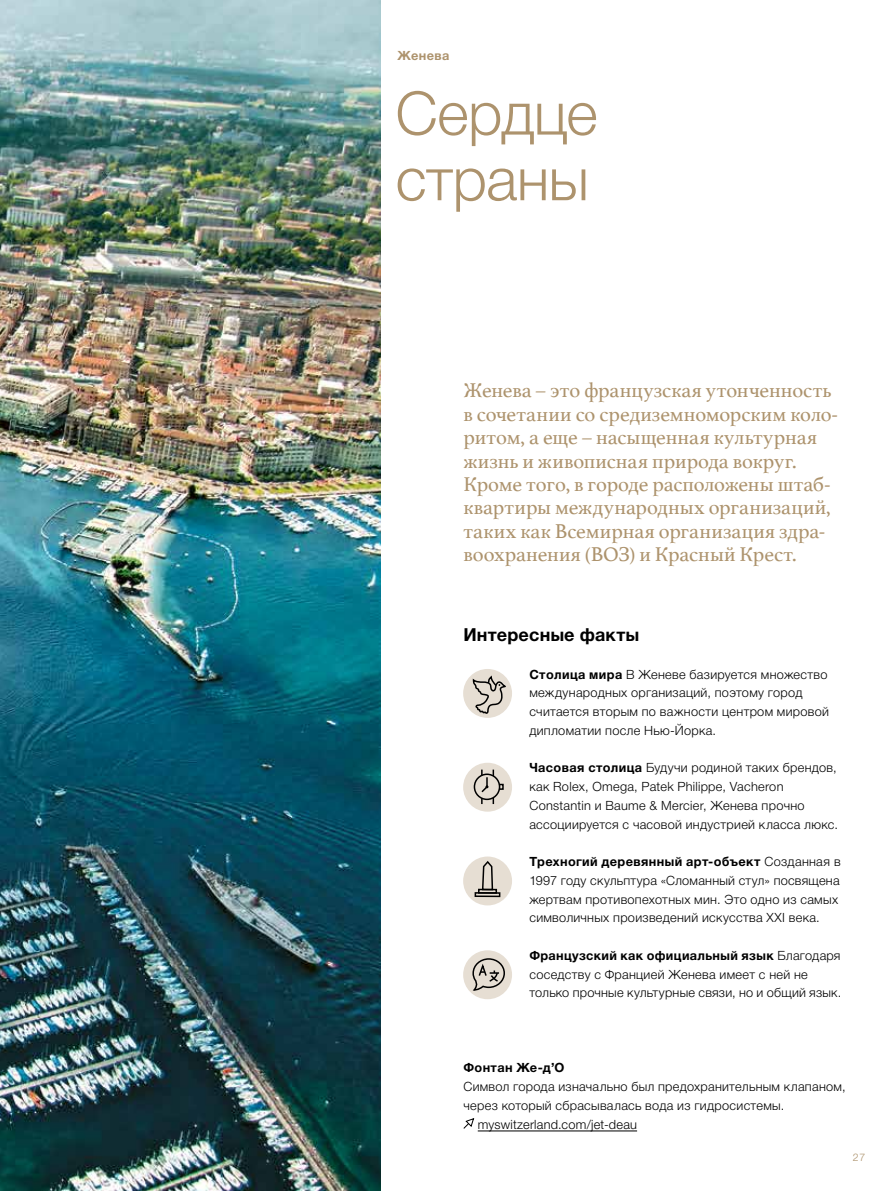
<style>
.page{position:relative;width:893px;height:1191px;background:#fff}
.page>*{position:absolute;margin:0;border:0;box-sizing:border-box;transform-origin:0 0}
.t1{font:300 60px/65.7px "Helvetica Neue LTCYR";letter-spacing:-.005em;color:#ad936d}
.t2{font:21px/23.4px "Athelas";color:#ad936d}
.t3{font:700 18px "Helvetica Neue LTCYR";letter-spacing:.01em;color:#000}
.t4{font:300 12.75px/18.8px "Helvetica Neue LTCYR";letter-spacing:.025em;color:#000}
.t5{font:300 12.75px "Helvetica Neue LT Std";letter-spacing:.02em;color:#000}
.t6{font:700 12.75px "Helvetica Neue LTCYR";letter-spacing:.025em;color:#000}
.t7{font:700 12.75px "Helvetica Neue LTCYR";letter-spacing:.03em;color:#ad936d}
.t8{font:300 10.5px "Helvetica Neue LT Std";color:#ad936d}
.s1{font-weight:700}
</style>
<div class="page">
<img style="left:0;top:0;width:381px;height:1191px">
<hr style="left:478px;top:1130px;width:159px;height:1px;background:#000">
<svg style="left:463px;top:1118px;width:12px;height:11px"></svg>
<div style="left:463px;top:950px;width:49px;height:49px;background:#e6ded3;border-radius:50%"></div>
<svg style="left:472px;top:958px;width:34px;height:36px"></svg>
<div style="left:463px;top:856px;width:49px;height:49px;background:#e6ded3;border-radius:50%"></div>
<svg style="left:482px;top:861px;width:12px;height:27px"></svg>
<div style="left:478px;top:888px;width:19px;height:5px;border:2px solid #000"></div>
<div style="left:475px;top:892px;width:25px;height:5px;border:2px solid #000"></div>
<div style="left:463px;top:762px;width:49px;height:49px;background:#e6ded3;border-radius:50%"></div>
<hr style="left:481px;top:769px;width:2px;height:35px;background:#000">
<hr style="left:493px;top:769px;width:1px;height:35px;background:#000">
<svg style="left:500px;top:783px;width:4px;height:7px"></svg>
<div style="left:474px;top:774px;width:25px;height:25px;background:#e6ded3;border-radius:50%"></div>
<div style="left:474px;top:773px;width:26px;height:27px;border:2px solid #000;border-radius:50%"></div>
<svg style="left:480px;top:775px;width:8px;height:18px"></svg>
<div style="left:463px;top:669px;width:49px;height:49px;background:#e6ded3;border-radius:50%"></div>
<svg style="left:472px;top:675px;width:34px;height:43px"></svg>
<p class="t7" style="left:398px;top:48px;width:53px">Женева</p>
<h1 class="t1" style="left:395px;top:81px;width:204px">Сердце страны</h1>
<p class="t2" style="left:463px;top:378px;width:376px">Женева – это французская утонченность в сочетании со средиземноморским коло&shy;ритом, а еще – насыщенная культурная жизнь и живописная природа вокруг.<br>Кроме того, в городе расположены штаб&shy;квартиры международных организаций, таких как Всемирная организация здра&shy;воохранения (ВОЗ) и Красный Крест.</p>
<h3 class="t3" style="left:463px;top:625px;width:177px">Интересные факты</h3>
<p class="t4" style="left:529px;top:665px;width:301px"><span class="s1">Столица мира</span> В Женеве базируется множество международных организаций, поэтому город считается вторым по важности центром мировой дипломатии после Нью-Йорка.</p>
<p class="t4" style="left:529px;top:758px;width:310px"><span class="s1">Часовая столица</span> Будучи родиной таких брендов, как Rolex, Omega, Patek Philippe, Vacheron Constantin и Baume &amp; Mercier, Женева прочно ассоциируется с часовой индустрией класса люкс.</p>
<p class="t4" style="left:529px;top:852px;width:313px"><span class="s1">Трехногий деревянный арт-объект</span> Созданная в 1997 году скульптура «Сломанный стул» посвящена жертвам противопехотных мин. Это одно из самых символичных произведений искусства XXI века.</p>
<p class="t4" style="left:529px;top:946px;width:313px"><span class="s1">Французский как официальный язык</span> Благодаря соседству с Францией Женева имеет с ней не только прочные культурные связи, но и общий язык.</p>
<p class="t6" style="left:463px;top:1061px;width:103px">Фонтан Же-д’О</p>
<p class="t4" style="left:463px;top:1077px;width:384px">Символ города изначально был предохранительным клапаном, через который сбрасывалась вода из гидросистемы.</p>
<p class="t5" style="left:478px;top:1116px;width:161px">myswitzerland.com/jet-deau</p>
<p class="t8" style="left:853px;top:1151px;width:14px">27</p>
</div>
